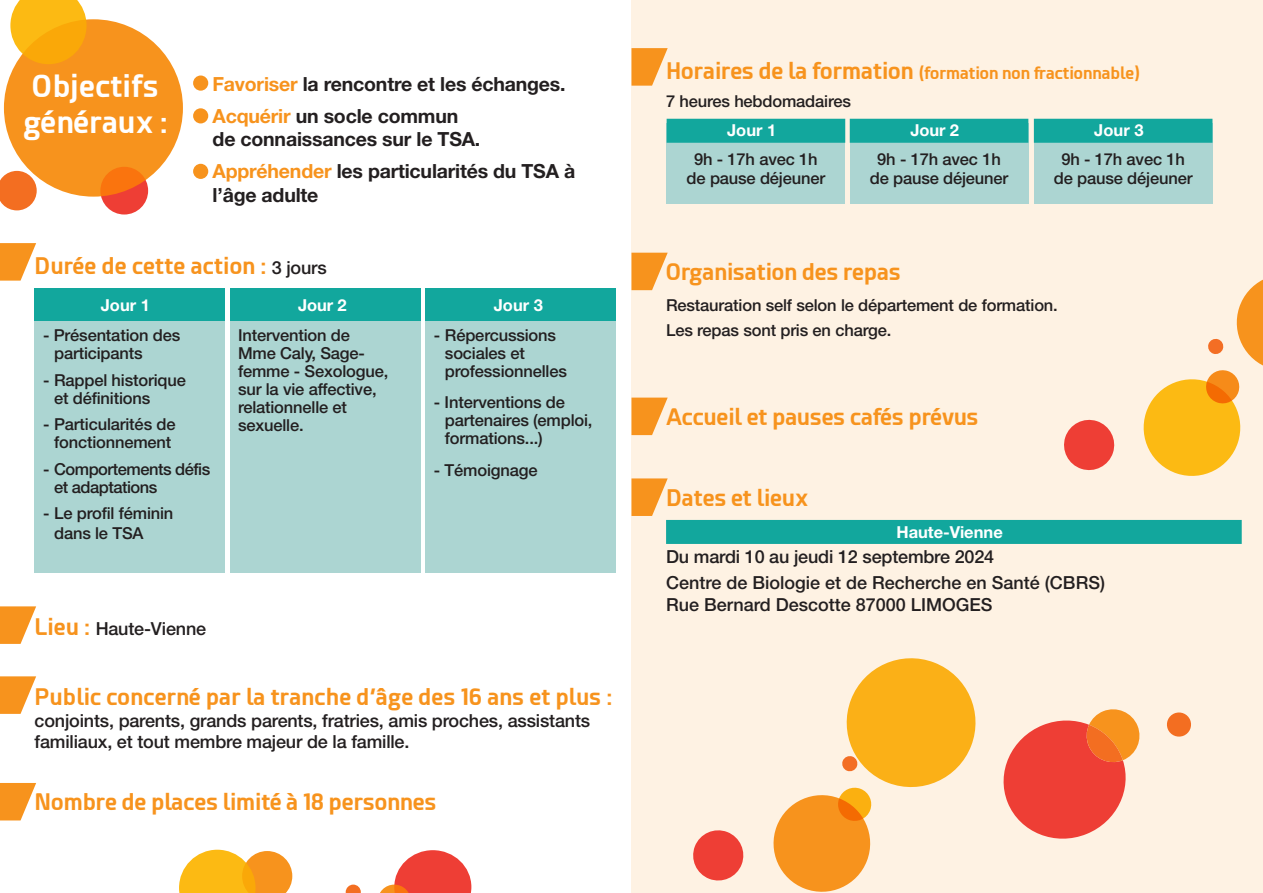
<style>
.page{position:relative;width:1263px;height:893px;background:#fff}
.page>*{position:absolute;margin:0;border:0;box-sizing:border-box;transform-origin:0 0}
.t1{font:700 30px/36px "Esphimere";color:#fff;text-align:center}
.t2{font:700 22.5px "Esphimere";letter-spacing:-.01em;color:#f7931d}
.t3{font:700 19.5px/32px "Helvetica Neue";letter-spacing:-.01em;color:#231f20}
.t4{font:500 18px/21.6px "Helvetica Neue";letter-spacing:-.01em;color:#231f20}
.t5{font:500 16.5px/18px "Helvetica Neue";letter-spacing:-.01em;color:#231f20}
.t6{font:700 16.5px "Esphimere";letter-spacing:-.01em;color:#f7931d}
.t7{font:700 16.5px "Helvetica Neue";color:#fff}
.t8{font:500 16.5px/18px "Helvetica Neue";letter-spacing:-.03em;color:#231f20}
.s1{color:#f7931d}
.s2{font-family:"Helvetica Neue";font-weight:500;font-size:18px;color:#231f20}
.s3{font-family:"Esphimere";font-weight:700;font-size:22.5px;color:#f7931d}
.s4{font-size:22.5px}
</style>
<div class="page">
<div style="left:35px;top:288px;width:190px;height:33px;background:#12a79d"></div>
<div style="left:35px;top:321px;width:190px;height:252px;background:#acd5d2"></div>
<div style="left:230px;top:288px;width:190px;height:33px;background:#12a79d"></div>
<div style="left:230px;top:321px;width:190px;height:252px;background:#acd5d2"></div>
<div style="left:425px;top:288px;width:190px;height:46px;background:#12a79d"></div>
<div style="left:425px;top:321px;width:190px;height:252px;background:#acd5d2"></div>
<div style="left:631px;top:0;width:632px;height:893px;background:#fef2e3"></div>
<div style="left:667px;top:123px;width:178px;height:81px;background:#acd5d2"></div>
<div style="left:667px;top:119px;width:178px;height:24px;background:#12a79d"></div>
<div style="left:850px;top:123px;width:178px;height:81px;background:#acd5d2"></div>
<div style="left:850px;top:119px;width:178px;height:24px;background:#12a79d"></div>
<div style="left:1034px;top:123px;width:178px;height:81px;background:#acd5d2"></div>
<div style="left:1034px;top:119px;width:178px;height:24px;background:#12a79d"></div>
<svg style="left:179px;top:850px;width:113px;height:43px;background:#fab637"></svg>
<svg style="left:346px;top:885px;width:15px;height:8px"></svg>
<div style="left:4px;top:19px;width:179px;height:178px;background:#f7931d;border-radius:50%"></div>
<svg style="left:100px;top:167px;width:48px;height:48px;background:#f35a25"></svg>
<svg style="left:0;top:171px;width:37px;height:39px"></svg>
<svg style="left:10px;top:0;width:77px;height:64px"></svg>
<div style="left:193px;top:76px;width:15px;height:15px;background:#f7931d;border-radius:50%"></div>
<div style="left:193px;top:108px;width:15px;height:15px;background:#f7931d;border-radius:50%"></div>
<div style="left:193px;top:164px;width:15px;height:15px;background:#f7931d;border-radius:50%"></div>
<div style="left:666px;top:520px;width:576px;height:24px;background:#12a79d"></div>
<svg style="left:0;top:243px;width:36px;height:38px"></svg>
<svg style="left:631px;top:48px;width:37px;height:38px"></svg>
<svg style="left:631px;top:253px;width:37px;height:37px"></svg>
<svg style="left:631px;top:478px;width:37px;height:38px"></svg>
<svg style="left:631px;top:398px;width:37px;height:37px"></svg>
<svg style="left:0;top:606px;width:36px;height:38px"></svg>
<svg style="left:0;top:676px;width:36px;height:38px"></svg>
<svg style="left:0;top:783px;width:36px;height:37px"></svg>
<svg style="left:1064px;top:419px;width:51px;height:52px"></svg>
<svg style="left:1143px;top:279px;width:120px;height:197px"></svg>
<svg style="left:380px;top:850px;width:91px;height:43px"></svg>
<svg style="left:1167px;top:712px;width:24px;height:25px"></svg>
<svg style="left:1003px;top:709px;width:137px;height:130px"></svg>
<svg style="left:693px;top:830px;width:51px;height:51px"></svg>
<svg style="left:773px;top:658px;width:203px;height:234px"></svg>
<h1 class="t1" style="left:23px;top:68px;width:146px">Objectifs généraux :</h1>
<p class="t3" style="left:213px;top:68px;width:355px"><span class="s1">Favoriser</span> la rencontre et les échanges.<br><span class="s1">Acquérir</span> un socle commun</p>
<p class="t3" style="left:213px;top:123px;width:364px">de connaissances sur le TSA.<br><span class="s1">Appréhender</span> les particularités du TSA à</p>
<p class="t3" style="left:213px;top:178px;width:107px">l’âge adulte</p>
<h2 class="t2" style="left:35px;top:252px;width:294px">Durée de cette action : <span class="s2">3 jours</span></h2>
<p class="t7" style="left:101px;top:294px;width:51px">Jour 1</p>
<p class="t5" style="left:54px;top:326px;width:128px;text-indent:-11px">- Présentation des participants</p>
<p class="t5" style="left:54px;top:371px;width:133px;text-indent:-11px">- Rappel historique et définitions</p>
<p class="t5" style="left:43px;top:415px;width:134px;text-align:center">- Particularités de fonctionnement</p>
<p class="t8" style="left:54px;top:460px;width:158px;text-indent:-11px">- Comportements défis et adaptations</p>
<p class="t5" style="left:54px;top:503px;width:121px;line-height:19.8px;text-indent:-11px">- Le profil féminin dans le TSA</p>
<p class="t7" style="left:298px;top:294px;width:50px">Jour 2</p>
<p class="t5" style="left:238px;top:326px;width:152px">Intervention de<br>Mme Caly, Sage&shy;femme - Sexologue, sur la vie affective, relationnelle et sexuelle.</p>
<p class="t4" style="left:35px;top:618px;width:173px"><span class="s3">Lieu :</span> Haute-Vienne</p>
<p class="t7" style="left:494px;top:294px;width:51px">Jour 3</p>
<p class="t5" style="left:445px;top:326px;width:123px;text-indent:-11px">- Répercussions sociales et professionnelles</p>
<p class="t5" style="left:445px;top:393px;width:149px;text-indent:-11px">- Interventions de partenaires (emploi, formations...)</p>
<p class="t5" style="left:434px;top:461px;width:105px">- Témoignage</p>
<h2 class="t2" style="left:35px;top:683px;width:579px">Public concerné par la tranche d’âge des 16 ans et plus :</h2>
<p class="t4" style="left:35px;top:709px;width:557px">conjoints, parents, grands parents, fratries, amis proches, assistants familiaux, et tout membre majeur de la famille.</p>
<h2 class="t2" style="left:35px;top:788px;width:404px">Nombre de places limité à 18 personnes</h2>
<p class="t6" style="left:666px;top:63px;width:476px"><span class="s4">Horaires de la formation</span> (formation non fractionnable)</p>
<p class="t5" style="left:666px;top:92px;width:186px">7 heures hebdomadaires</p>
<p class="t7" style="left:727px;top:120px;width:51px">Jour 1</p>
<p class="t5" style="left:687px;top:149px;width:140px;line-height:19.8px;text-align:center">9h - 17h avec 1h de pause déjeuner</p>
<p class="t7" style="left:911px;top:120px;width:50px">Jour 2</p>
<p class="t5" style="left:870px;top:149px;width:140px;line-height:19.8px;text-align:center">9h - 17h avec 1h de pause déjeuner</p>
<h2 class="t2" style="left:666px;top:258px;width:236px">Organisation des repas</h2>
<p class="t7" style="left:1094px;top:120px;width:51px">Jour 3</p>
<p class="t5" style="left:1054px;top:149px;width:140px;line-height:19.8px;text-align:center">9h - 17h avec 1h de pause déjeuner</p>
<p class="t5" style="left:666px;top:292px;width:393px;line-height:25.8px">Restauration self selon le département de formation.<br>Les repas sont pris en charge.</p>
<h2 class="t2" style="left:666px;top:403px;width:314px">Accueil et pauses cafés prévus</h2>
<h2 class="t2" style="left:666px;top:484px;width:143px">Dates et lieux</h2>
<p class="t7" style="left:896px;top:521px;width:108px">Haute-Vienne</p>
<p class="t4" style="left:666px;top:544px;width:440px;line-height:25.8px">Du mardi 10 au jeudi 12 septembre 2024<br>Centre de Biologie et de Recherche en Santé (CBRS)</p>
<p class="t4" style="left:666px;top:593px;width:328px">Rue Bernard Descotte 87000 LIMOGES</p>
</div>
